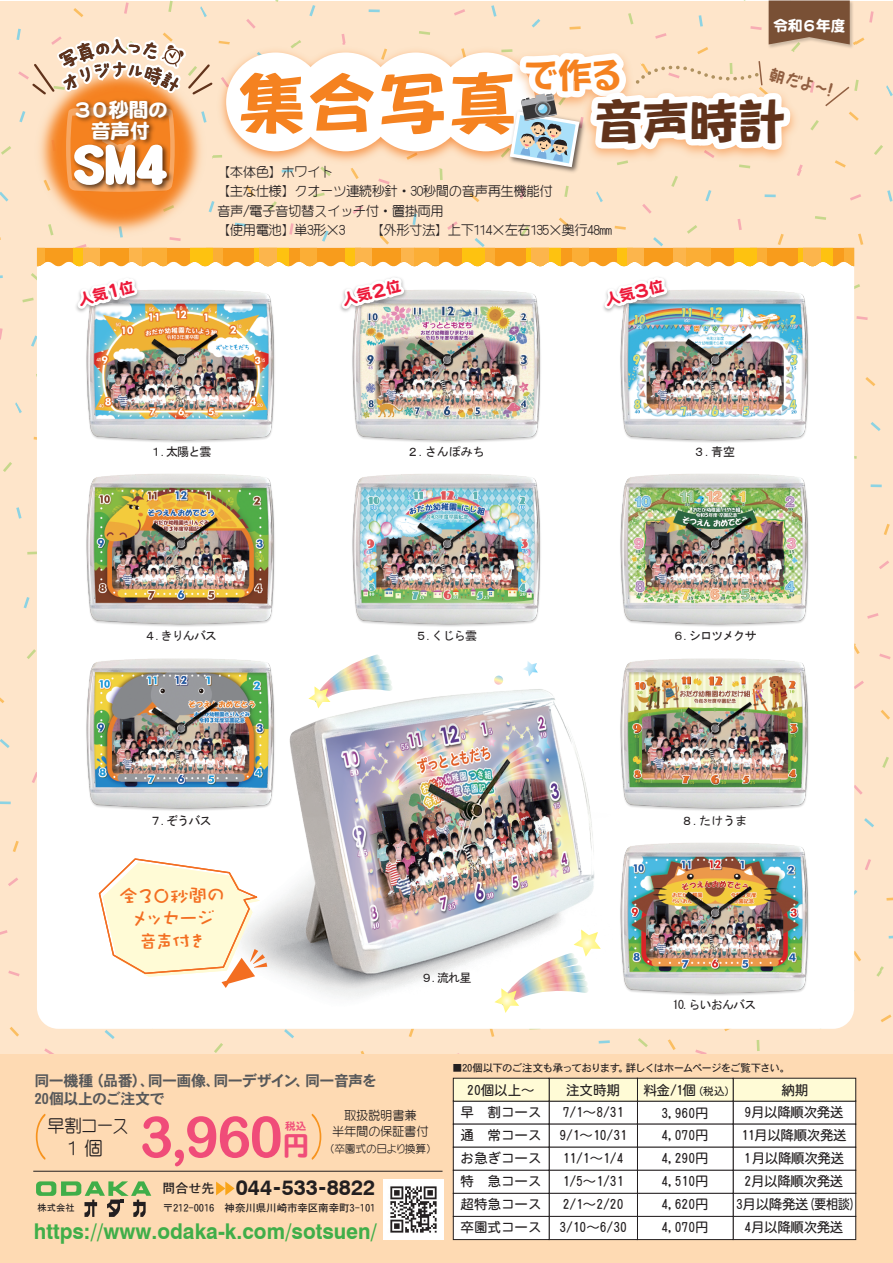
<style>
.page{position:relative;width:893px;height:1263px;background:#fff}
.page>*{position:absolute;margin:0;border:0;box-sizing:border-box;transform-origin:0 0}
.t1{font:70.5px "Yuyu Gothictai EGP4 Extra SJIS";color:#f58220}
.t2{font:57.15px "Arial Rounded MT Bold";color:#f04c79}
.t3{font:50.1px "DF Maru Gothic UB WIN RKSJ H";color:#fff;scale:1.25 1}
.t4{font:49.5px "Yuyu Gothictai EGP4 Extra SJIS";color:#61331b}
.t5{font:36px "Yuyu Gothictai EGP4 Extra SJIS";color:#f58220}
.t6{font:700 21.75px "Swiss 721 BT";color:#40ae49;scale:.96 1}
.t7{font:700 21.3px "Swiss 721 BT";color:#231f20}
.t8{font:20.25px/20.9px "DF Maru Gothic SB WIN RKSJ H";letter-spacing:-.04em;color:#fff;text-align:center}
.t9{font:19.5px/22.6px "DF Craft Yu W7 WIN RKSJ H";color:#f36e21;text-align:center}
.t10{font:19.2px "Yenti EGP4 Medium SJIS";color:#231f20}
.t11{font:18px "Kodomo Rounded";color:#915f41}
.t12{font:17.85px "Yenti EGP4 Medium SJIS";letter-spacing:-.045em;color:#231f20}
.t13{font:15px/18px "DFHS Gothic W7 WIN RKSJ H";letter-spacing:-.035em;color:#57585a}
.t14{font:15px "DF Maru Gothic SB WIN RKSJ H";color:#ed1a3a}
.t15{font:15px "DF Maru Gothic SB WIN RKSJ H";letter-spacing:-.05em;color:#fff}
.t16{font:13.5px/23px "DFHS Maru Gothic W4 WIN RKSJ H";color:#231f20;text-align:center}
.t17{font:13.5px/19.5px "Yenti EG4 Medium SJIS";letter-spacing:-.05em;color:#231f20}
.t18{font:13.5px/23px "DFHS Maru Gothic W4 WIN RKSJ H";letter-spacing:-.025em;color:#231f20;text-align:center}
.t19{font:12.3px/16.5px "Yenti EGP4 Medium SJIS";letter-spacing:-.025em;color:#231f20;text-align:center}
.t20{font:12px "MS Gothic";letter-spacing:-.07em;color:#231f20}
.t21{font:10.8px "Yenti EGP4 Medium SJIS";letter-spacing:-.025em;color:#231f20}
.t22{font:10.5px "DFHS Gothic W5 WIN RKSJ H";letter-spacing:-.075em;color:#231f20}
.t23{font:10.5px "DFHS Gothic W5 WIN RKSJ H";letter-spacing:-.025em;color:#231f20}
.t24{font:10.5px "TBP Maru Gothic DE";color:#f04c79}
.t25{font:9.3px "MS Gothic";color:#231f20}
.s1{font-size:18px}
.s2{font-family:"TBP Maru Gothic DE";font-size:28.5px}
.s3{font-family:"DFHS Gothic W5 WIN RKSJ H";font-weight:400;font-size:12.9px}
.s4{font-size:10.5px}
</style>
<div class="page">
<div style="left:0;top:1px;width:893px;height:1104px;background:#fee5ca"></div>
<div style="left:0;top:1054px;width:893px;height:209px;background:#fedab3"></div>
<div style="left:37px;top:347px;width:817px;height:682px;background:#fff"></div>
<img style="left:220px;top:656px;width:368px;height:354px">
<img style="left:489px;top:952px;width:99px;height:67px">
<img style="left:481px;top:975px;width:51px;height:51px">
<img style="left:561px;top:917px;width:27px;height:12px">
<svg style="left:494px;top:929px;width:94px;height:84px"></svg>
<img style="left:54px;top:347px;width:253px;height:94px">
<img style="left:588px;top:476px;width:253px;height:149px">
<img style="left:319px;top:347px;width:253px;height:94px">
<img style="left:54px;top:660px;width:253px;height:184px">
<img style="left:588px;top:844px;width:253px;height:184px">
<img style="left:588px;top:347px;width:253px;height:129px">
<img style="left:588px;top:625px;width:253px;height:219px">
<img style="left:319px;top:441px;width:253px;height:219px">
<img style="left:54px;top:441px;width:253px;height:219px">
<img style="left:515px;top:654px;width:30px;height:30px">
<svg style="left:523px;top:661px;width:15px;height:15px"></svg>
<img style="left:484px;top:665px;width:30px;height:30px">
<svg style="left:493px;top:676px;width:11px;height:9px"></svg>
<img style="left:0;top:28px;width:248px;height:250px">
<div style="left:733px;top:1101px;width:123px;height:23px;background:#fff;border:1px solid #231f20"></div>
<div style="left:637px;top:1101px;width:96px;height:23px;background:#fff;border:1px solid #231f20"></div>
<div style="left:549px;top:1101px;width:89px;height:23px;background:#fff;border:1px solid #231f20"></div>
<div style="left:453px;top:1101px;width:96px;height:23px;background:#fff;border:1px solid #231f20"></div>
<div style="left:733px;top:1124px;width:123px;height:23px;background:#fff"></div>
<div style="left:637px;top:1124px;width:96px;height:23px;background:#fff"></div>
<div style="left:549px;top:1124px;width:89px;height:23px;background:#fff"></div>
<div style="left:453px;top:1124px;width:96px;height:23px;background:#fff"></div>
<div style="left:733px;top:1147px;width:123px;height:24px;background:#fff"></div>
<div style="left:637px;top:1147px;width:96px;height:24px;background:#fff"></div>
<div style="left:549px;top:1147px;width:89px;height:24px;background:#fff"></div>
<div style="left:453px;top:1147px;width:96px;height:24px;background:#fff"></div>
<div style="left:733px;top:1170px;width:123px;height:24px;background:#fff;border:1px solid #231f20"></div>
<div style="left:637px;top:1170px;width:96px;height:24px;background:#fff;border:1px solid #231f20"></div>
<div style="left:549px;top:1170px;width:89px;height:24px;background:#fff;border:1px solid #231f20"></div>
<div style="left:453px;top:1170px;width:96px;height:24px;background:#fff;border:1px solid #231f20"></div>
<div style="left:733px;top:1193px;width:123px;height:24px;background:#fff;border:1px solid #231f20"></div>
<div style="left:637px;top:1193px;width:96px;height:24px;background:#fff;border:1px solid #231f20"></div>
<div style="left:549px;top:1193px;width:89px;height:24px;background:#fff;border:1px solid #231f20"></div>
<div style="left:453px;top:1193px;width:96px;height:24px;background:#fff;border:1px solid #231f20"></div>
<div style="left:733px;top:1216px;width:123px;height:24px;background:#fff;border:1px solid #231f20"></div>
<div style="left:637px;top:1216px;width:96px;height:24px;background:#fff;border:1px solid #231f20"></div>
<div style="left:549px;top:1216px;width:89px;height:24px;background:#fff;border:1px solid #231f20"></div>
<div style="left:453px;top:1216px;width:96px;height:24px;background:#fff;border:1px solid #231f20"></div>
<div style="left:733px;top:1078px;width:123px;height:23px;background:#fffbd6"></div>
<div style="left:637px;top:1078px;width:96px;height:23px;background:#fffbd6"></div>
<div style="left:549px;top:1078px;width:89px;height:23px;background:#fffbd6"></div>
<div style="left:453px;top:1078px;width:96px;height:23px;background:#fffbd6"></div>
<svg style="left:36px;top:1181px;width:115px;height:36px"></svg>
<hr style="left:33px;top:1171px;width:409px;height:1px;background:#231f20">
<svg style="left:36px;top:1114px;width:9px;height:46px"></svg>
<svg style="left:312px;top:1114px;width:9px;height:46px"></svg>
<img style="left:214px;top:44px;width:291px;height:125px">
<div style="left:226px;top:53px;width:99px;height:98px;background:#fff;border-radius:50%"></div>
<div style="left:296px;top:53px;width:99px;height:98px;background:#fff;border-radius:50%"></div>
<div style="left:366px;top:53px;width:99px;height:98px;background:#fff;border-radius:50%"></div>
<div style="left:436px;top:53px;width:99px;height:98px;background:#fff;border-radius:50%"></div>
<img style="left:505px;top:146px;width:72px;height:26px">
<img style="left:68px;top:192px;width:109px;height:6px">
<svg style="left:216px;top:1181px;width:19px;height:14px"></svg>
<img style="left:384px;top:1179px;width:60px;height:60px">
<img style="left:768px;top:0;width:88px;height:48px">
<svg style="left:508px;top:1px;width:343px;height:168px"></svg>
<svg style="left:37px;top:222px;width:817px;height:125px"></svg>
<svg style="left:98px;top:857px;width:169px;height:131px"></svg>
<svg style="left:30px;top:28px;width:184px;height:164px"></svg>
<h3 class="t8" style="left:73px;top:99px;width:97px">３０秒間の音声付</h3>
<h3 class="t3" style="left:73px;top:139px;width:77px">SM4</h3>
<p class="t15" style="left:773px;top:18px;width:74px">令和６年度</p>
<h1 class="t1" style="left:236px;top:68px;width:283px">集合写真</h1>
<h3 class="t5" style="left:525px;top:57px;width:98px">で作る</h3>
<h3 class="t11" style="left:771px;top:64px;width:71px;rotate:15deg">朝だよ～!</h3>
<h3 class="t4" style="left:594px;top:96px;width:194px">音声時計</h3>
<p class="t17" style="left:217px;top:162px;width:397px">【本体色】ホワイト<br>【主な仕様】クオーツ連続秒針・30秒間の音声再生機能付<br>音声/電子音切替スイッチ付・置掛両用<br>【使用電池】単3形×3　　【外形寸法】上下114×左右135×奥行48mm</p>
<p class="t14" style="left:77px;top:292px;width:58px;rotate:-14deg">人気<span class="s1">１</span>位</p>
<p class="t14" style="left:341px;top:292px;width:61px;rotate:-14deg">人気<span class="s1">２</span>位</p>
<p class="t14" style="left:603px;top:292px;width:62px;rotate:-14deg">人気<span class="s1">３</span>位</p>
<p class="t20" style="left:150px;top:446px;width:63px">１.太陽と雲</p>
<p class="t20" style="left:407px;top:446px;width:79px">２.さんぽみち</p>
<p class="t20" style="left:693px;top:446px;width:43px">３.青空</p>
<p class="t20" style="left:144px;top:630px;width:75px">４.きりんバス</p>
<p class="t20" style="left:415px;top:630px;width:63px">５.くじら雲</p>
<p class="t20" style="left:150px;top:815px;width:63px">７.ぞうバス</p>
<h3 class="t9" style="left:119px;top:885px;width:108px;rotate:-1deg">全３０秒間のメッセージ音声付き</h3>
<p class="t20" style="left:421px;top:972px;width:52px">９.流れ星</p>
<p class="t20" style="left:672px;top:630px;width:86px">６.シロツメクサ</p>
<p class="t20" style="left:681px;top:815px;width:67px">８.たけうま</p>
<p class="t20" style="left:673px;top:998px;width:85px">10.らいおんバス</p>
<p class="t13" style="left:34px;top:1072px;width:344px">同一機種（品番）、同一画像、同一デザイン、同一音声を<br>20個以上のご注文で</p>
<h3 class="t12" style="left:47px;top:1116px;width:82px">早割コース</h3>
<h3 class="t10" style="left:68px;top:1139px;width:37px">1 個</h3>
<h2 class="t2" style="left:140px;top:1103px;width:172px">3,960<span class="s2">円</span></h2>
<p class="t19" style="left:332px;top:1107px;width:98px">取扱説明書兼<br>半年間の保証書付</p>
<p class="t24" style="left:285px;top:1120px;width:22px">税込</p>
<p class="t21" style="left:330px;top:1143px;width:103px">(卒園式の日より換算)</p>
<h3 class="t7" style="left:163px;top:1175px;width:214px"><span class="s3">問合せ先</span> 044-533-8822</h3>
<p class="t25" style="left:37px;top:1203px;width:39px">株式会社</p>
<p class="t23" style="left:163px;top:1202px;width:214px">〒212-0016 神奈川県川崎市幸区南幸町3-101</p>
<h3 class="t6" style="left:34px;top:1218px;width:359px">https://www.odaka-k.com/sotsuen/</h3>
<p class="t22" style="left:452px;top:1063px;width:340px">■20個以下のご注文も承っております。詳しくはホームページをご覧下さい。</p>
<p class="t16" style="left:461px;top:1078px;width:82px">20個以上～早　割コース通　常コースお急ぎコース特　急コース超特急コース卒園式コース</p>
<p class="t16" style="left:566px;top:1078px;width:55px">注文時期</p>
<p class="t16" style="left:643px;top:1078px;width:93px">料金/1個<span class="s4">（税込）</span></p>
<p class="t16" style="left:781px;top:1078px;width:28px">納期</p>
<p class="t16" style="left:661px;top:1101px;width:49px;text-align:justify">3,960円4,070円4,290円4,510円4,620円4,070円</p>
<p class="t18" style="left:736px;top:1101px;width:121px">9月以降順次発送<br>11月以降順次発送<br>1月以降順次発送<br>2月以降順次発送<br>3月以降発送(要相談)<br>4月以降順次発送</p>
<p class="t16" style="left:559px;top:1101px;width:69px;text-align:left">7/1～8/31<br>9/1～10/31<br>11/1～1/4<br>1/5～1/31<br>2/1～2/20<br>3/10～6/30</p>
</div>
